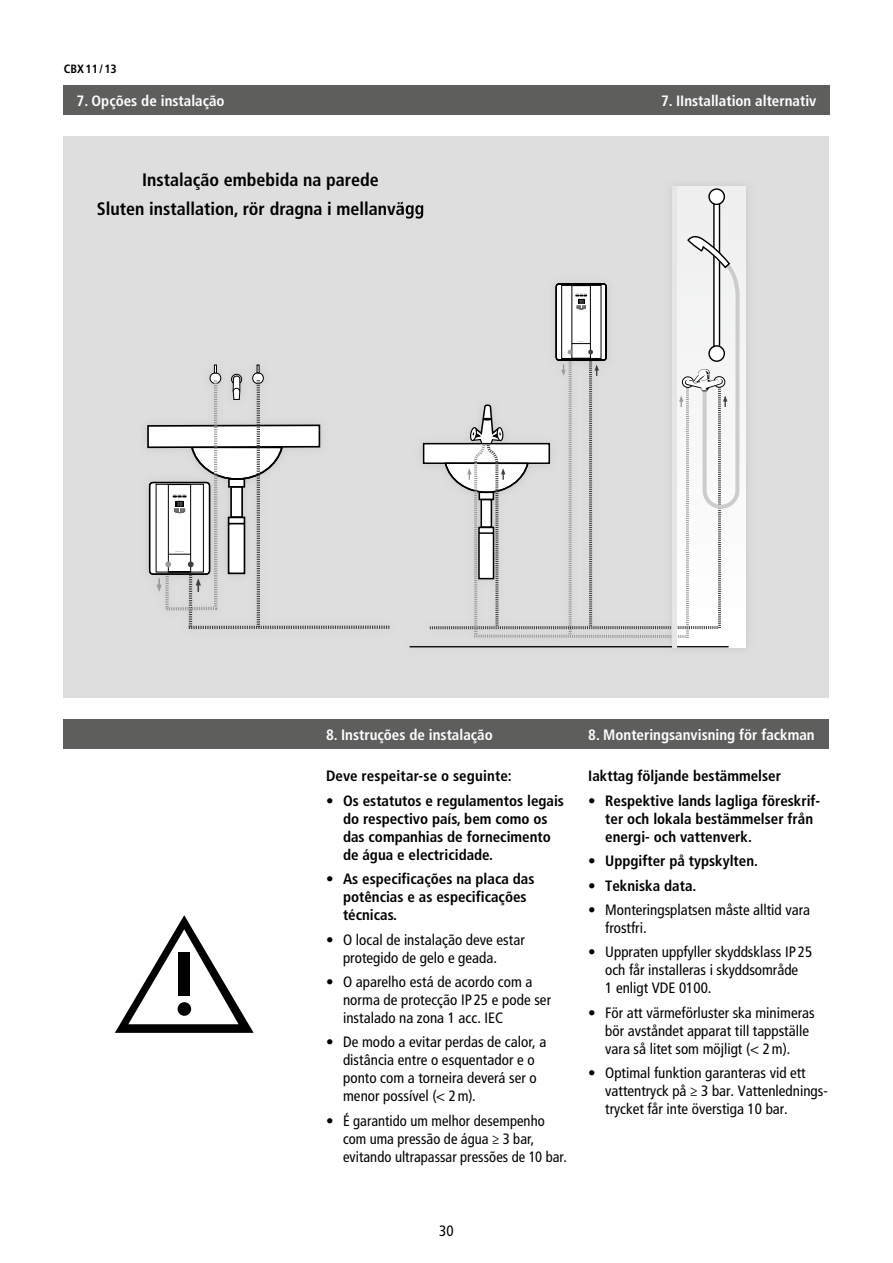
<style>
.page{position:relative;width:893px;height:1263px;background:#fff}
.page>*{position:absolute;margin:0;border:0;box-sizing:border-box;transform-origin:0 0}
.t1{font:700 condensed 18px/28.7px "Frutiger LT Std";color:#000;text-align:center}
.t2{font:condensed 15px/18px "Frutiger LT Std";color:#000}
.t3{font:700 condensed 15px/18px "Frutiger LT Std";color:#000}
.t4{font:700 condensed 15px "Frutiger LT Std";color:#fff}
.t5{font:700 condensed 12px "Frutiger LT Std";color:#000}
.t6{font:condensed 2.7px "Frutiger LT Std";color:#fff;scale:1.6 1}
.t7{font:condensed 2.25px "Frutiger LT Std";color:#fff;scale:1.6 1}
</style>
<div class="page">
<div style="left:64px;top:85px;width:393px;height:30px;background:#5e5e5d"></div>
<div style="left:457px;top:85px;width:372px;height:30px;background:#5e5e5d"></div>
<div style="left:64px;top:136px;width:765px;height:562px;background:#dedede"></div>
<img style="left:409px;top:190px;width:338px;height:459px">
<img style="left:402px;top:201px;width:21px;height:18px">
<div style="left:676px;top:186px;width:70px;height:461px;background:#fafafa"></div>
<div style="left:423px;top:443px;width:127px;height:21px;background:#fff;border:2px solid #000"></div>
<hr style="left:410px;top:646px;width:319px;height:1px;background:#000">
<hr style="left:672px;top:186px;width:4px;height:461px;background:#e6e6e7">
<svg style="left:430px;top:186px;width:312px;height:452px"></svg>
<svg style="left:147px;top:365px;width:242px;height:264px"></svg>
<svg style="left:115px;top:915px;width:139px;height:118px"></svg>
<div style="left:178px;top:952px;width:12px;height:43px;background:#000"></div>
<div style="left:178px;top:1002px;width:13px;height:14px;background:#000;border-radius:50%"></div>
<div style="left:64px;top:719px;width:765px;height:30px;background:#5e5e5d"></div>
<p class="t5" style="left:64px;top:61px;width:55px">CBX 11 / 13</p>
<p class="t4" style="left:77px;top:91px;width:150px">7. Opções de instalação</p>
<p class="t4" style="left:661px;top:91px;width:157px">7. IInstallation alternativ</p>
<p class="t1" style="left:97px;top:165px;width:329px">Instalação embebida na parede<br>Sluten installation, rör dragna i mellanvägg</p>
<p class="t6" style="left:176px;top:508px;width:6px">- +</p>
<p class="t7" style="left:578px;top:305px;width:5px">- +</p>
<p class="t4" style="left:326px;top:725px;width:168px">8. Instruções de instalação</p>
<p class="t4" style="left:588px;top:725px;width:228px">8. Monteringsanvisning för fackman</p>
<p class="t3" style="left:326px;top:767px;width:187px">Deve respeitar-se o seguinte:</p>
<p class="t3" style="left:343px;top:791px;width:223px;text-indent:-17px">• Os estatutos e regulamentos legais do respectivo país, bem como os das companhias de fornecimento de água e electricidade.</p>
<p class="t3" style="left:343px;top:870px;width:193px;text-indent:-17px">• As especificações na placa das potências e as especificações técnicas.</p>
<p class="t2" style="left:343px;top:930px;width:183px;text-indent:-17px">• O local de instalação deve estar protegido de gelo e geada.</p>
<p class="t2" style="left:343px;top:973px;width:210px;text-indent:-17px">• O aparelho está de acordo com a norma de protecção IP 25 e pode ser instalado na zona 1 acc. IEC</p>
<p class="t2" style="left:343px;top:1033px;width:205px;text-indent:-17px">• De modo a evitar perdas de calor, a distância entre o esquentador e o ponto com a torneira deverá ser o menor possível (&lt; 2 m).</p>
<p class="t2" style="left:343px;top:1111px;width:225px;text-indent:-17px">• É garantido um melhor desempenho com uma pressão de água ≥ 3 bar, evitando ultrapassar pressões de 10 bar.</p>
<p class="t3" style="left:588px;top:767px;width:194px">Iakttag följande bestämmelser</p>
<p class="t3" style="left:605px;top:791px;width:217px;text-indent:-17px">• Respektive lands lagliga föreskrif&shy;ter och lokala bestämmelser från energi- och vattenverk.</p>
<p class="t3" style="left:588px;top:852px;width:171px">• Uppgifter på typskylten.</p>
<p class="t3" style="left:588px;top:876px;width:110px">• Tekniska data.</p>
<p class="t2" style="left:605px;top:901px;width:206px;text-indent:-17px">• Monteringsplatsen måste alltid vara frostfri.</p>
<p class="t2" style="left:605px;top:943px;width:208px;text-indent:-17px">• Uppraten uppfyller skyddsklass IP 25 och får installeras i skyddsområde<br>1 enligt VDE 0100.</p>
<p class="t2" style="left:605px;top:1003px;width:211px;text-indent:-17px">• För att värmeförluster ska minimeras bör avståndet apparat till tappställe vara så litet som möjligt (&lt; 2 m).</p>
<p class="t2" style="left:605px;top:1064px;width:224px;text-indent:-17px">• Optimal funktion garanteras vid ett vattentryck på ≥ 3 bar. Vattenlednings&shy;trycket får inte överstiga 10 bar.</p>
<p class="t2" style="left:439px;top:1222px;width:16px">30</p>
</div>
